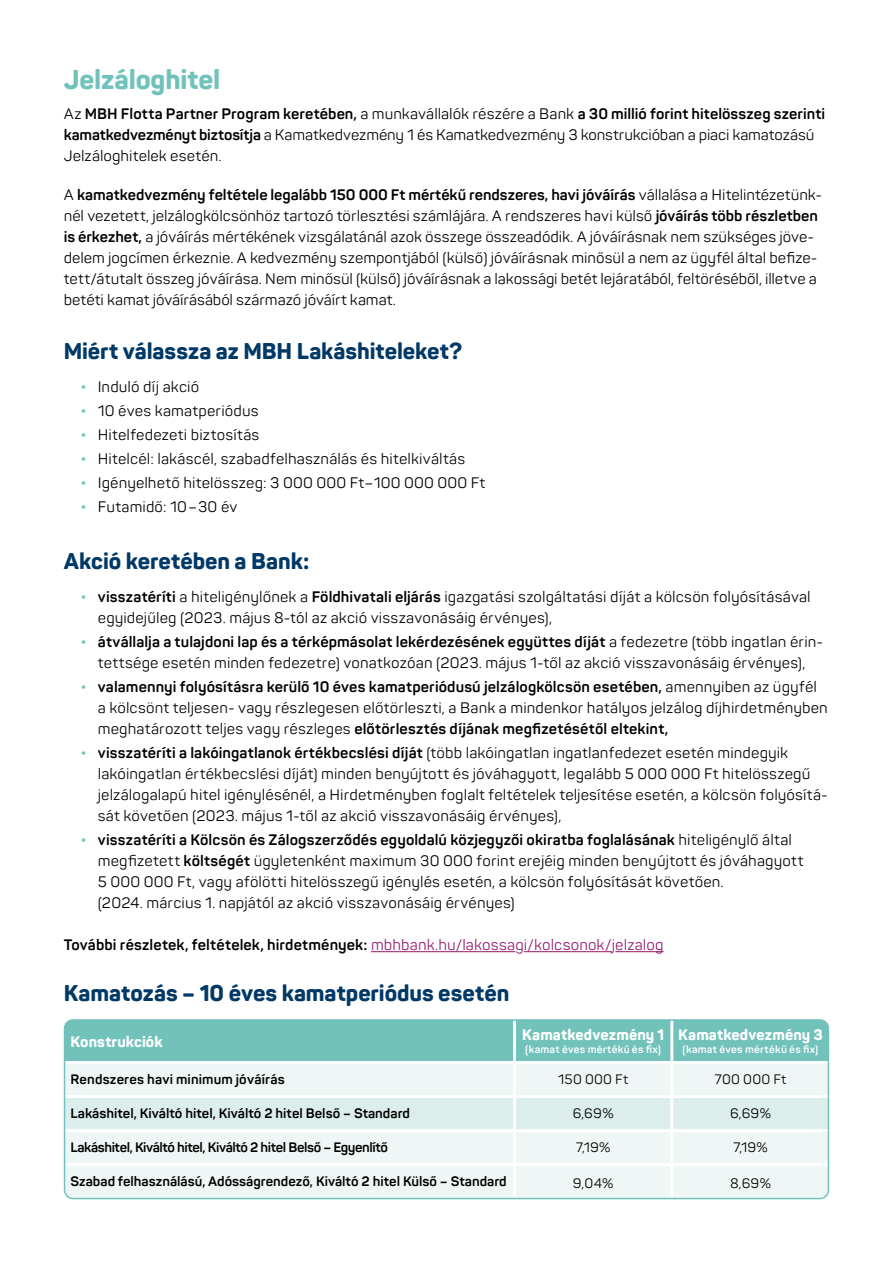
<style>
.page{position:relative;width:893px;height:1263px;background:#fff}
.page>*{position:absolute;margin:0;border:0;box-sizing:border-box;transform-origin:0 0}
.t1{font:800 27px "Panton";letter-spacing:-.005em;color:#70c2bb}
.t2{font:800 22.5px "Panton";color:#003866}
.t3{font:15px/21px "Panton";letter-spacing:.005em;color:#000}
.t4{font:700 15px "Panton";letter-spacing:.005em;color:#000}
.t5{font:800 15px "Panton";letter-spacing:.005em;color:#fff}
.t6{font:700 13.5px "Panton";color:#000}
.t7{font:700 13.5px "Panton";letter-spacing:-.03em;color:#000}
.t8{font:13.5px "Panton";letter-spacing:.015em;color:#000}
.t9{font:700 10.5px "Panton";letter-spacing:.025em;color:#fff}
.s1{font-weight:700}
.s2{font-weight:700;color:#70c2bb}
.s3{font-weight:400;color:#93176d}
</style>
<div class="page">
<hr style="left:371px;top:951px;width:144px;height:1px;background:#93176d">
<hr style="left:524px;top:951px;width:88px;height:1px;background:#93176d">
<hr style="left:615px;top:951px;width:49px;height:1px;background:#93176d">
<div style="left:65px;top:1020px;width:763px;height:41px;background:#70c2bb"></div>
<div style="left:65px;top:1064px;width:763px;height:134px;background:#eef7f5"></div>
<div style="left:67px;top:1098px;width:759px;height:31px;background:#dceeeb"></div>
<hr style="left:65px;top:1095px;width:449px;height:3px;background:#fff">
<hr style="left:514px;top:1095px;width:158px;height:3px;background:#fff">
<hr style="left:672px;top:1095px;width:156px;height:3px;background:#fff">
<hr style="left:513px;top:1020px;width:3px;height:41px;background:#fff">
<hr style="left:670px;top:1020px;width:3px;height:41px;background:#fff">
<hr style="left:513px;top:1064px;width:3px;height:31px;background:#fff">
<hr style="left:670px;top:1064px;width:3px;height:31px;background:#fff">
<hr style="left:513px;top:1098px;width:3px;height:31px;background:#fff">
<hr style="left:670px;top:1098px;width:3px;height:31px;background:#fff">
<hr style="left:513px;top:1132px;width:3px;height:31px;background:#fff">
<hr style="left:670px;top:1132px;width:3px;height:31px;background:#fff">
<hr style="left:513px;top:1166px;width:3px;height:32px;background:#fff">
<hr style="left:670px;top:1166px;width:3px;height:32px;background:#fff">
<hr style="left:65px;top:1129px;width:449px;height:3px;background:#fff">
<hr style="left:514px;top:1129px;width:158px;height:3px;background:#fff">
<hr style="left:672px;top:1129px;width:156px;height:3px;background:#fff">
<hr style="left:65px;top:1163px;width:449px;height:3px;background:#fff">
<hr style="left:514px;top:1163px;width:158px;height:3px;background:#fff">
<hr style="left:672px;top:1163px;width:156px;height:3px;background:#fff">
<div style="left:64px;top:1019px;width:765px;height:180px;border:2px solid #70c2bb;border-radius:9px"></div>
<h1 class="t1" style="left:64px;top:63px;width:158px">Jelzáloghitel</h1>
<p class="t3" style="left:64px;top:103px;width:763px">Az <span class="s1">MBH Flotta Partner Program keretében,</span> a munkavállalók részére a Bank <span class="s1">a 30 millió forint hitelösszeg szerinti kamatkedvezményt biztosítja</span> a Kamatkedvezmény 1 és Kamatkedvezmény 3 konstrukcióban a piaci kamatozású<br>Jelzáloghitelek esetén.</p>
<p class="t3" style="left:64px;top:184px;width:760px">A <span class="s1">kamatkedvezmény feltétele legalább 150 000 Ft mértékű rendszeres, havi jóváírás</span> vállalása a Hitelintézetünk&shy;nél vezetett, jelzálogkölcsönhöz tartozó törlesztési számlájára. A rendszeres havi külső <span class="s1">jóváírás több részletben is érkezhet,</span> a jóváírás mértékének vizsgálatánál azok összege összeadódik. A jóváírásnak nem szükséges jöve&shy;delem jogcímen érkeznie. A kedvezmény szempontjából (külső) jóváírásnak minősül a nem az ügyfél által befize&shy;tett/átutalt összeg jóváírása. Nem minősül (külső) jóváírásnak a lakossági betét lejáratából, feltöréséből, illetve a betéti kamat jóváírásából származó jóváírt kamat.</p>
<h2 class="t2" style="left:64px;top:337px;width:400px">Miért válassza az MBH Lakáshiteleket?</h2>
<p class="t3" style="left:81px;top:376px;width:120px"><span class="s2">•</span> Induló díj akció</p>
<p class="t3" style="left:81px;top:400px;width:179px"><span class="s2">•</span> 10 éves kamatperiódus</p>
<p class="t3" style="left:81px;top:424px;width:180px"><span class="s2">•</span> Hitelfedezeti biztosítás</p>
<p class="t3" style="left:81px;top:448px;width:386px"><span class="s2">•</span> Hitelcél: lakáscél, szabadfelhasználás és hitelkiváltás</p>
<p class="t3" style="left:81px;top:472px;width:406px"><span class="s2">•</span> Igényelhető hitelösszeg: 3 000 000 Ft–100 000 000 Ft</p>
<p class="t3" style="left:81px;top:496px;width:158px"><span class="s2">•</span> Futamidő: 10–30 év</p>
<h2 class="t2" style="left:64px;top:547px;width:247px">Akció keretében a Bank:</h2>
<p class="t3" style="left:98px;top:586px;width:714px;text-indent:-17px"><span class="s2">•</span> <span class="s1">visszatéríti</span> a hiteligénylőnek a <span class="s1">Földhivatali eljárás</span> igazgatási szolgáltatási díját a kölcsön folyósításával egyidejűleg (2023. május 8-tól az akció visszavonásáig érvényes),</p>
<p class="t3" style="left:81px;top:631px;width:744px;text-align:center"><span class="s2">•</span> <span class="s1">átvállalja a tulajdoni lap és a térképmásolat lekérdezésének együttes díját</span> a fedezetre (több ingatlan érin&shy;tettsége esetén minden fedezetre) vonatkozóan (2023. május 1-től az akció visszavonásáig érvényes),</p>
<p class="t3" style="left:98px;top:676px;width:732px;text-indent:-17px"><span class="s2">•</span> <span class="s1">valamennyi folyósításra kerülő 10 éves kamatperiódusú jelzálogkölcsön esetében,</span> amennyiben az ügyfél a kölcsönt teljesen- vagy részlegesen előtörleszti, a Bank a mindenkor hatályos jelzálog díjhirdetményben meghatározott teljes vagy részleges <span class="s1">előtörlesztés díjának megfizetésétől eltekint,</span></p>
<p class="t3" style="left:98px;top:742px;width:732px;text-indent:-17px"><span class="s2">•</span> <span class="s1">visszatéríti a lakóingatlanok értékbecslési díját</span> (több lakóingatlan ingatlanfedezet esetén mindegyik lakóingatlan értékbecslési díját) minden benyújtott és jóváhagyott, legalább 5 000 000 Ft hitelösszegű jelzálogalapú hitel igénylésénél, a Hirdetményben foglalt feltételek teljesítése esetén, a kölcsön folyósítá&shy;sát követően (2023. május 1-től az akció visszavonásáig érvényes),</p>
<p class="t3" style="left:98px;top:829px;width:707px;text-indent:-17px"><span class="s2">•</span> <span class="s1">visszatéríti a Kölcsön és Zálogszerződés egyoldalú közjegyzői okiratba foglalásának</span> hiteligénylő által megfizetett <span class="s1">költségét</span> ügyletenként maximum 30 000 forint erejéig minden benyújtott és jóváhagyott 5 000 000 Ft, vagy afölötti hitelösszegű igénylés esetén, a kölcsön folyósítását követően.<br>(2024. március 1. napjától az akció visszavonásáig érvényes)</p>
<p class="t4" style="left:64px;top:935px;width:601px">További részletek, feltételek, hirdetmények: <span class="s3">mbhbank.hu/lakossagi/kolcsonok/jelzalog</span></p>
<h2 class="t2" style="left:64px;top:979px;width:447px">Kamatozás – 10 éves kamatperiódus esetén</h2>
<p class="t5" style="left:71px;top:1032px;width:93px">Konstrukciók</p>
<p class="t5" style="left:522px;top:1026px;width:143px">Kamatkedvezmény 1</p>
<p class="t9" style="left:525px;top:1043px;width:137px">(kamat éves mértékű és fix)</p>
<p class="t5" style="left:678px;top:1026px;width:146px">Kamatkedvezmény 3</p>
<p class="t9" style="left:683px;top:1043px;width:137px">(kamat éves mértékű és fix)</p>
<p class="t6" style="left:71px;top:1071px;width:216px">Rendszeres havi minimum jóváírás</p>
<p class="t8" style="left:558px;top:1071px;width:72px">150 000 Ft</p>
<p class="t8" style="left:715px;top:1071px;width:73px">700 000 Ft</p>
<p class="t6" style="left:71px;top:1105px;width:341px">Lakáshitel, Kiváltó hitel, Kiváltó 2 hitel Belső – Standard</p>
<p class="t8" style="left:573px;top:1105px;width:43px">6,69%</p>
<p class="t8" style="left:730px;top:1105px;width:43px">6,69%</p>
<p class="t7" style="left:71px;top:1139px;width:319px">Lakáshitel, Kiváltó hitel, Kiváltó 2 hitel Belső – Egyenlítő</p>
<p class="t8" style="left:576px;top:1139px;width:36px">7,19%</p>
<p class="t8" style="left:733px;top:1139px;width:36px">7,19%</p>
<p class="t6" style="left:71px;top:1173px;width:438px">Szabad felhasználású, Adósságrendező, Kiváltó 2 hitel Külső – Standard</p>
<p class="t8" style="left:573px;top:1175px;width:42px">9,04%</p>
<p class="t8" style="left:730px;top:1175px;width:43px">8,69%</p>
</div>
